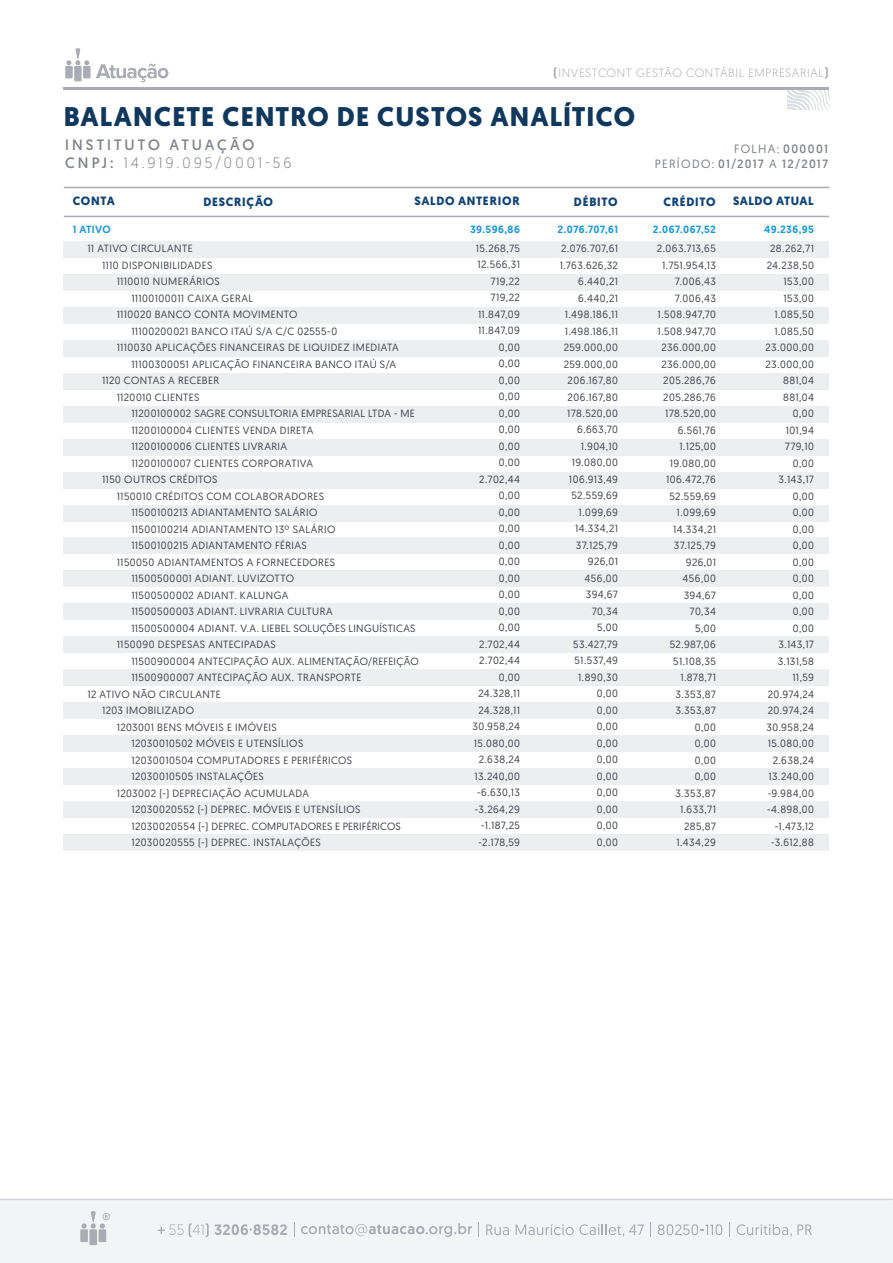
<style>
.page{position:relative;width:893px;height:1263px;background:#fff}
.page>*{position:absolute;margin:0;border:0;box-sizing:border-box;transform-origin:0 0}
.t1{font:700 27px "Geomanist";letter-spacing:.04em;color:#10385d}
.t2{font:17.55px "Geomanist";color:#abacb3}
.t3{font:15px/18px "Geomanist";letter-spacing:.195em;color:#80828b}
.t4{font:700 12px "Geomanist";letter-spacing:.06em;color:#124472}
.t5{font:300 12px "Geomanist";letter-spacing:.055em;color:#abacb3}
.t6{font:12px/14.4px "Geomanist";letter-spacing:.1em;color:#80828b;text-align:right}
.t7{font:10.5px/16.5px "Geomanist";letter-spacing:.04em;color:#43454f;text-align:right}
.t8{font:500 10.5px "Geomanist";letter-spacing:.03em;color:#1c98d5}
.t9{font:10.5px "Geomanist";letter-spacing:.015em;color:#43454f}
.s1{font-weight:500}
.s2{font-weight:300}
.s3{font-style:inherit}
</style>
<div class="page">
<svg style="left:96px;top:64px;width:72px;height:18px"></svg>
<div style="left:65px;top:66px;width:8px;height:12px;background:#abacb3"></div>
<div style="left:83px;top:66px;width:8px;height:12px;background:#abacb3"></div>
<div style="left:74px;top:66px;width:8px;height:15px;background:#abacb3"></div>
<svg style="left:66px;top:48px;width:23px;height:17px"></svg>
<div style="left:0;top:1199px;width:893px;height:64px;background:#f3f4f6"></div>
<svg style="left:158px;top:1223px;width:129px;height:14px"></svg>
<svg style="left:294px;top:1222px;width:1px;height:14px"></svg>
<svg style="left:301px;top:1223px;width:171px;height:14px"></svg>
<svg style="left:478px;top:1222px;width:1px;height:14px"></svg>
<svg style="left:486px;top:1224px;width:23px;height:11px"></svg>
<svg style="left:516px;top:1224px;width:128px;height:13px"></svg>
<svg style="left:650px;top:1222px;width:1px;height:14px"></svg>
<svg style="left:658px;top:1224px;width:64px;height:11px"></svg>
<svg style="left:729px;top:1222px;width:1px;height:14px"></svg>
<svg style="left:737px;top:1224px;width:75px;height:13px"></svg>
<div style="left:80px;top:1229px;width:8px;height:13px;background:#abacb3"></div>
<div style="left:99px;top:1229px;width:7px;height:13px;background:#abacb3"></div>
<div style="left:89px;top:1229px;width:8px;height:16px;background:#abacb3"></div>
<svg style="left:81px;top:1211px;width:24px;height:17px"></svg>
<hr style="left:0;top:1198px;width:892px;height:2px;background:#d3d4db">
<svg style="left:788px;top:88px;width:42px;height:22px"></svg>
<hr style="left:64px;top:88px;width:765px;height:2px;background:#abacb3">
<hr style="left:64px;top:187px;width:765px;height:1px;background:#abacb3">
<hr style="left:64px;top:216px;width:765px;height:1px;background:#abacb3">
<div style="left:64px;top:241px;width:765px;height:17px;background:#edeef0"></div>
<div style="left:64px;top:274px;width:765px;height:17px;background:#edeef0"></div>
<div style="left:64px;top:307px;width:765px;height:16px;background:#edeef0"></div>
<div style="left:64px;top:340px;width:765px;height:16px;background:#edeef0"></div>
<div style="left:64px;top:373px;width:765px;height:16px;background:#edeef0"></div>
<div style="left:64px;top:406px;width:765px;height:16px;background:#edeef0"></div>
<div style="left:64px;top:439px;width:765px;height:16px;background:#edeef0"></div>
<div style="left:64px;top:472px;width:765px;height:16px;background:#edeef0"></div>
<div style="left:64px;top:505px;width:765px;height:16px;background:#edeef0"></div>
<div style="left:64px;top:538px;width:765px;height:16px;background:#edeef0"></div>
<div style="left:64px;top:571px;width:765px;height:16px;background:#edeef0"></div>
<div style="left:64px;top:604px;width:765px;height:16px;background:#edeef0"></div>
<div style="left:64px;top:637px;width:765px;height:16px;background:#edeef0"></div>
<div style="left:64px;top:670px;width:765px;height:16px;background:#edeef0"></div>
<div style="left:64px;top:702px;width:765px;height:17px;background:#edeef0"></div>
<div style="left:64px;top:735px;width:765px;height:17px;background:#edeef0"></div>
<div style="left:64px;top:768px;width:765px;height:17px;background:#edeef0"></div>
<div style="left:64px;top:801px;width:765px;height:17px;background:#edeef0"></div>
<div style="left:64px;top:834px;width:765px;height:17px;background:#edeef0"></div>
<p class="t5" style="left:553px;top:65px;width:277px"><span class="s1">(</span>INVESTCONT GESTÃO CONTÁBIL EMPRESARIAL<span class="s1">)</span></p>
<h1 class="t1" style="left:64px;top:99px;width:573px">BALANCETE CENTRO DE CUSTOS ANALÍTICO</h1>
<h3 class="t3" style="left:65px;top:136px;width:228px">INSTITUTO ATUAÇÃO<br>CNPJ: <span class="s2">14.919.095/0001-56</span></h3>
<p class="t6" style="left:655px;top:142px;width:175px"><span class="s3">FOLHA:</span> 000001<br><span class="s3">PERÍODO:</span> 01/2017 <span class="s3">A</span> 12/2017</p>
<p class="t4" style="left:73px;top:193px;width:44px">CONTA</p>
<p class="t4" style="left:203px;top:193px;width:71px">DESCRIÇÃO</p>
<p class="t4" style="left:414px;top:193px;width:107px">SALDO ANTERIOR</p>
<p class="t4" style="left:574px;top:193px;width:45px">DÉBITO</p>
<p class="t4" style="left:663px;top:193px;width:54px">CRÉDITO</p>
<p class="t4" style="left:733px;top:193px;width:82px">SALDO ATUAL</p>
<p class="t8" style="left:73px;top:223px;width:39px">1 ATIVO</p>
<p class="t7" style="left:87px;top:240px;width:107px">11 ATIVO CIRCULANTE</p>
<p class="t7" style="left:102px;top:257px;width:112px">1110 DISPONIBILIDADES</p>
<p class="t7" style="left:117px;top:273px;width:105px">1110010 NUMERÁRIOS</p>
<p class="t7" style="left:131px;top:290px;width:123px">11100100011 CAIXA GERAL</p>
<p class="t7" style="left:117px;top:306px;width:182px">1110020 BANCO CONTA MOVIMENTO</p>
<p class="t7" style="left:131px;top:323px;width:207px">11100200021 BANCO ITAÚ S/A C/C 02555-0</p>
<p class="t7" style="left:117px;top:339px;width:284px">1110030 APLICAÇÕES FINANCEIRAS DE LIQUIDEZ IMEDIATA</p>
<p class="t7" style="left:131px;top:356px;width:266px">11100300051 APLICAÇÃO FINANCEIRA BANCO ITAÚ S/A</p>
<p class="t7" style="left:102px;top:372px;width:119px">1120 CONTAS A RECEBER</p>
<p class="t7" style="left:117px;top:389px;width:84px">1120010 CLIENTES</p>
<p class="t7" style="left:131px;top:405px;width:285px">11200100002 SAGRE CONSULTORIA EMPRESARIAL LTDA - ME</p>
<p class="t7" style="left:131px;top:422px;width:183px">11200100004 CLIENTES VENDA DIRETA</p>
<p class="t7" style="left:131px;top:438px;width:157px">11200100006 CLIENTES LIVRARIA</p>
<p class="t7" style="left:131px;top:455px;width:183px">11200100007 CLIENTES CORPORATIVA</p>
<p class="t7" style="left:102px;top:471px;width:117px">1150 OUTROS CRÉDITOS</p>
<p class="t7" style="left:117px;top:488px;width:209px">1150010 CRÉDITOS COM COLABORADORES</p>
<p class="t7" style="left:131px;top:504px;width:188px">11500100213 ADIANTAMENTO SALÁRIO</p>
<p class="t7" style="left:131px;top:521px;width:205px">11500100214 ADIANTAMENTO 13º SALÁRIO</p>
<p class="t7" style="left:131px;top:537px;width:177px">11500100215 ADIANTAMENTO FÉRIAS</p>
<p class="t7" style="left:117px;top:554px;width:220px">1150050 ADIANTAMENTOS A FORNECEDORES</p>
<p class="t7" style="left:131px;top:570px;width:164px">11500500001 ADIANT. LUVIZOTTO</p>
<p class="t7" style="left:131px;top:587px;width:159px">11500500002 ADIANT. KALUNGA</p>
<p class="t7" style="left:131px;top:603px;width:203px">11500500003 ADIANT. LIVRARIA CULTURA</p>
<p class="t7" style="left:131px;top:620px;width:286px">11500500004 ADIANT. V.A. LIEBEL SOLUÇÕES LINGUÍSTICAS</p>
<p class="t7" style="left:117px;top:636px;width:160px">1150090 DESPESAS ANTECIPADAS</p>
<p class="t7" style="left:131px;top:653px;width:289px">11500900004 ANTECIPAÇÃO AUX. ALIMENTAÇÃO/REFEIÇÃO</p>
<p class="t7" style="left:131px;top:669px;width:232px">11500900007 ANTECIPAÇÃO AUX. TRANSPORTE</p>
<p class="t7" style="left:87px;top:686px;width:135px">12 ATIVO NÃO CIRCULANTE</p>
<p class="t7" style="left:102px;top:702px;width:94px">1203 IMOBILIZADO</p>
<p class="t7" style="left:117px;top:719px;width:162px">1203001 BENS MÓVEIS E IMÓVEIS</p>
<p class="t7" style="left:131px;top:735px;width:173px">12030010502 MÓVEIS E UTENSÍLIOS</p>
<p class="t7" style="left:131px;top:752px;width:222px">12030010504 COMPUTADORES E PERIFÉRICOS</p>
<p class="t7" style="left:131px;top:768px;width:134px">12030010505 INSTALAÇÕES</p>
<p class="t7" style="left:117px;top:785px;width:194px">1203002 (-) DEPRECIAÇÃO ACUMULADA</p>
<p class="t7" style="left:131px;top:801px;width:231px">12030020552 (-) DEPREC. MÓVEIS E UTENSÍLIOS</p>
<p class="t9" style="left:131px;top:819px;width:271px">12030020554 (-) DEPREC. COMPUTADORES E PERIFÉRICOS</p>
<p class="t7" style="left:131px;top:834px;width:191px">12030020555 (-) DEPREC. INSTALAÇÕES</p>
<p class="t8" style="left:470px;top:222px;width:51px">39.596,86</p>
<p class="t7" style="left:472px;top:240px;width:49px">15.268,75<br>12.566,31<br>719,22<br>719,22<br>11.847,09<br>11.847,09<br>0,00<br>0,00<br>0,00<br>0,00<br>0,00<br>0,00<br>0,00<br>0,00<br>2.702,44<br>0,00<br>0,00<br>0,00<br>0,00<br>0,00<br>0,00<br>0,00<br>0,00<br>0,00<br>2.702,44<br>2.702,44<br>0,00<br>24.328,11<br>24.328,11<br>30.958,24<br>15.080,00<br>2.638,24<br>13.240,00 -6.630,13 -3.264,29 -1.187,25 -2.178,59</p>
<p class="t8" style="left:557px;top:222px;width:62px">2.076.707,61</p>
<p class="t7" style="left:560px;top:240px;width:60px">2.076.707,61<br>1.763.626,32<br>6.440,21<br>6.440,21<br>1.498.186,11<br>1.498.186,11<br>259.000,00<br>259.000,00<br>206.167,80<br>206.167,80<br>178.520,00<br>6.663,70<br>1.904,10<br>19.080,00<br>106.913,49<br>52.559,69<br>1.099,69<br>14.334,21<br>37.125,79<br>926,01<br>456,00<br>394,67<br>70,34<br>5,00<br>53.427,79<br>51.537,49<br>1.890,30<br>0,00<br>0,00<br>0,00<br>0,00<br>0,00<br>0,00<br>0,00<br>0,00<br>0,00<br>0,00</p>
<p class="t8" style="left:653px;top:222px;width:65px">2.067.067,52</p>
<p class="t7" style="left:657px;top:240px;width:60px">2.063.713,65<br>1.751.954,13<br>7.006,43<br>7.006,43<br>1.508.947,70<br>1.508.947,70<br>236.000,00<br>236.000,00<br>205.286,76<br>205.286,76<br>178.520,00<br>6.561,76<br>1.125,00<br>19.080,00<br>106.472,76<br>52.559,69<br>1.099,69<br>14.334,21<br>37.125,79<br>926,01<br>456,00<br>394,67<br>70,34<br>5,00<br>52.987,06<br>51.108,35<br>1.878,71<br>3.353,87<br>3.353,87<br>0,00<br>0,00<br>0,00<br>0,00<br>3.353,87<br>1.633,71<br>285,87<br>1.434,29</p>
<p class="t8" style="left:764px;top:222px;width:51px">49.236,95</p>
<p class="t7" style="left:766px;top:240px;width:50px">28.262,71<br>24.238,50<br>153,00<br>153,00<br>1.085,50<br>1.085,50<br>23.000,00<br>23.000,00<br>881,04<br>881,04<br>0,00<br>101,94<br>779,10<br>0,00<br>3.143,17<br>0,00<br>0,00<br>0,00<br>0,00<br>0,00<br>0,00<br>0,00<br>0,00<br>0,00<br>3.143,17<br>3.131,58<br>11,59<br>20.974,24<br>20.974,24<br>30.958,24<br>15.080,00<br>2.638,24<br>13.240,00 -9.984,00 -4.898,00 -1.473,12 -3.612,88</p>
<h2 class="t2" style="left:102px;top:1208px;width:9px">®</h2>
</div>
